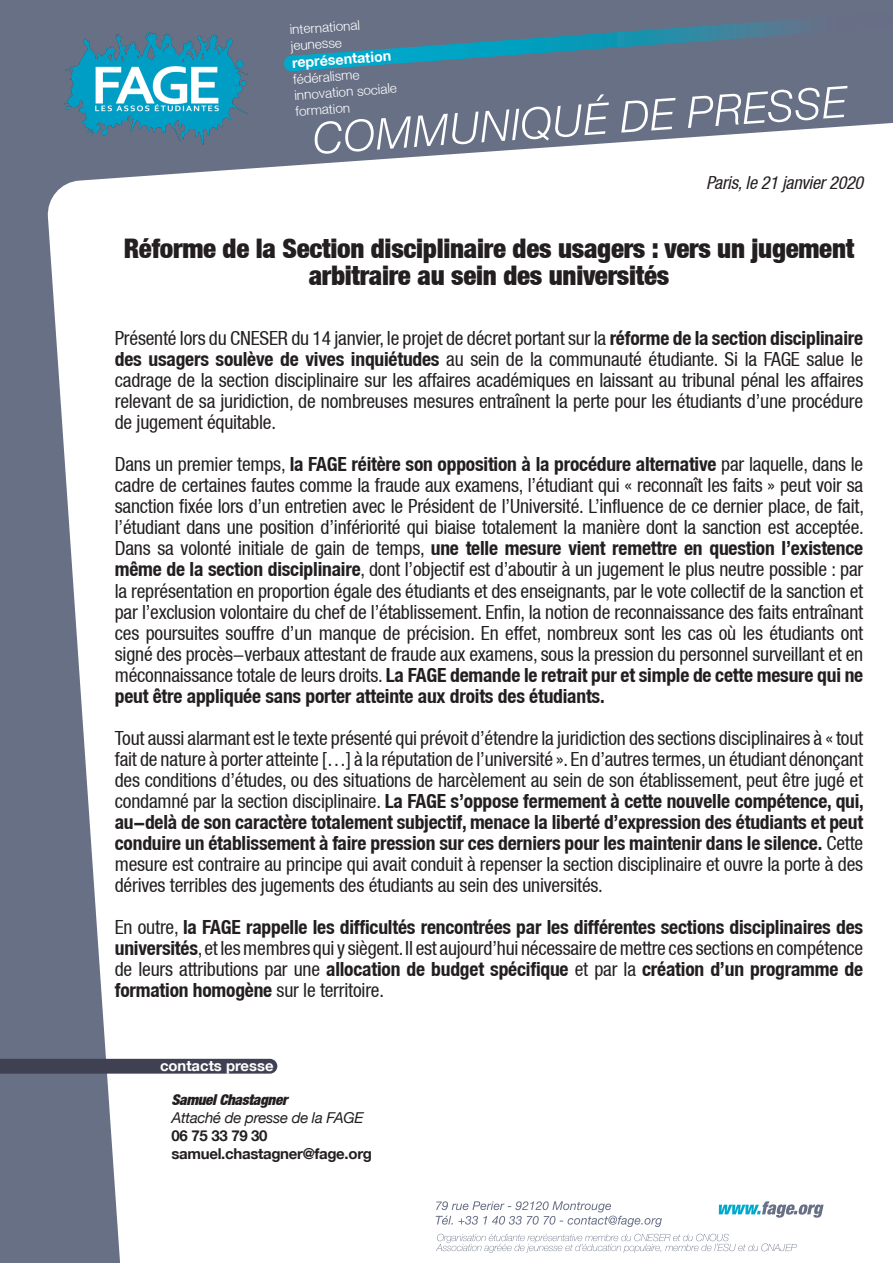
<style>
.page{position:relative;width:893px;height:1263px;background:#687086}
.page>*{position:absolute;margin:0;border:0;box-sizing:border-box;transform-origin:0 0}
.t1{font:900 condensed 27px/27px "Helvetica Neue LT";letter-spacing:-.01em;color:#231f20;text-align:center}
.t2{font:condensed 19.5px/21px "Helvetica Neue LT";letter-spacing:-.01em;color:#231f20;text-align:justify}
.t3{font:700 condensed 19.5px/21px "Helvetica Neue LT";letter-spacing:-.01em;color:#231f20;text-align:justify}
.t4{font:italic condensed 18px "Helvetica Neue LT";letter-spacing:-.01em;color:#231f20}
.t5{font:700 15px/18px "Helvetica Neue LT";letter-spacing:-.02em;color:#231f20}
.t6{font:italic 15px "Helvetica Neue LT";letter-spacing:-.02em;color:#231f20}
.t7{font:italic 900 condensed 15px "Helvetica Neue LT";letter-spacing:-.02em;color:#231f20}
.t8{font:700 14.85px "Helvetica Neue LT";color:#fff}
.t9{font:700 14.25px "Helvetica Neue LT";color:#fff}
.t10{font:300 13.5px "Helvetica Neue LT";color:#fff}
.s1{font-weight:700}
.s2{font-weight:400}
</style>
<div class="page">
<div style="left:47px;top:123px;width:846px;height:1140px;background:#fff"></div>
<svg style="left:314px;top:94px;width:295px;height:60px"></svg>
<svg style="left:621px;top:98px;width:55px;height:35px"></svg>
<svg style="left:688px;top:86px;width:159px;height:42px"></svg>
<svg style="left:284px;top:19px;width:515px;height:52px"></svg>
<svg style="left:0;top:1059px;width:277px;height:15px;background:#424456"></svg>
<svg style="left:719px;top:1201px;width:105px;height:17px"></svg>
<svg style="left:436px;top:1234px;width:361px;height:19px;background:#eeeff1"></svg>
<svg style="left:436px;top:1201px;width:226px;height:26px;background:#e6e7eb"></svg>
<img style="left:64px;top:33px;width:184px;height:111px">
<p class="t10" style="left:289px;top:21px;width:72px;rotate:-4deg">international</p>
<p class="t10" style="left:290px;top:38px;width:53px;rotate:-4deg">jeunesse</p>
<p class="t9" style="left:291px;top:54px;width:101px;rotate:-4deg">représentation</p>
<p class="t10" style="left:293px;top:71px;width:68px;rotate:-4deg">fédéralisme</p>
<p class="t10" style="left:294px;top:87px;width:104px;rotate:-4deg">innovation sociale</p>
<p class="t10" style="left:295px;top:103px;width:56px;rotate:-4deg">formation</p>
<p class="t4" style="left:706px;top:173px;width:159px">Paris, le 21 janvier 2020</p>
<p class="t1" style="left:124px;top:235px;width:732px">Réforme de la Section disciplinaire des usagers : vers un jugement arbitraire au sein des universités</p>
<p class="t2" style="left:115px;top:328px;width:750px">Présenté lors du CNESER du 14 janvier, le projet de décret portant sur la <span class="s1">réforme de la section disciplinaire des usagers soulève de vives inquiétudes</span> au sein de la communauté étudiante. Si la FAGE salue le cadrage de la section disciplinaire sur les affaires académiques en laissant au tribunal pénal les affaires relevant de sa juridiction, de nombreuses mesures entraînent la perte pour les étudiants d’une procédure de jugement équitable.</p>
<p class="t2" style="left:115px;top:454px;width:751px">Dans un premier temps, <span class="s1">la FAGE réitère son opposition à la procédure alternative</span> par laquelle, dans le cadre de certaines fautes comme la fraude aux examens, l’étudiant qui « reconnaît les faits » peut voir sa sanction fixée lors d’un entretien avec le Président de l’Université. L’influence de ce dernier place, de fait, l’étudiant dans une position d’infériorité qui biaise totalement la manière dont la sanction est acceptée.<br>Dans sa volonté initiale de gain de temps, <span class="s1">une telle mesure vient remettre en question l’existence même de la section disciplinaire</span>, dont l’objectif est d’aboutir à un jugement le plus neutre possible : par la représentation en proportion égale des étudiants et des enseignants, par le vote collectif de la sanction et par l’exclusion volontaire du chef de l’établissement. Enfin, la notion de reconnaissance des faits entraînant ces poursuites souffre d’un manque de précision. En effet, nombreux sont les cas où les étudiants ont signé des procès-verbaux attestant de fraude aux examens, sous la pression du personnel surveillant et en méconnaissance totale de leurs droits. <span class="s1">La FAGE demande le retrait pur et simple de cette mesure qui ne peut être appliquée sans porter atteinte aux droits des étudiants.</span></p>
<p class="t2" style="left:115px;top:727px;width:751px">Tout aussi alarmant est le texte présenté qui prévoit d’étendre la juridiction des sections disciplinaires à « tout fait de nature à porter atteinte […] à la réputation de l’université ». En d’autres termes, un étudiant dénonçant des conditions d’études, ou des situations de harcèlement au sein de son établissement, peut être jugé et condamné par la section disciplinaire. <span class="s1">La FAGE s’oppose fermement à cette nouvelle compétence, qui, au-delà de son caractère totalement subjectif, menace la liberté d’expression des étudiants et peut conduire un établissement à faire pression sur ces derniers pour les maintenir dans le silence.</span> Cette mesure est contraire au principe qui avait conduit à repenser la section disciplinaire et ouvre la porte à des dérives terribles des jugements des étudiants au sein des universités.</p>
<p class="t3" style="left:115px;top:916px;width:750px"><span class="s2">En outre,</span> la FAGE rappelle les difficultés rencontrées par les différentes sections disciplinaires des universités<span class="s2">, et les membres qui y siègent. Il est aujourd’hui nécessaire de mettre ces sections en compétence de leurs attributions par une</span> allocation de budget spécifique <span class="s2">et par la</span> création d’un programme de formation homogène <span class="s2">sur le territoire.</span></p>
<p class="t8" style="left:160px;top:1056px;width:115px">contacts presse</p>
<p class="t7" style="left:171px;top:1090px;width:117px">Samuel Chastagner</p>
<p class="t6" style="left:171px;top:1108px;width:194px">Attaché de presse de la FAGE</p>
<p class="t5" style="left:171px;top:1126px;width:202px">06 75 33 79 30 samuel.chastagner@fage.org</p>
</div>
